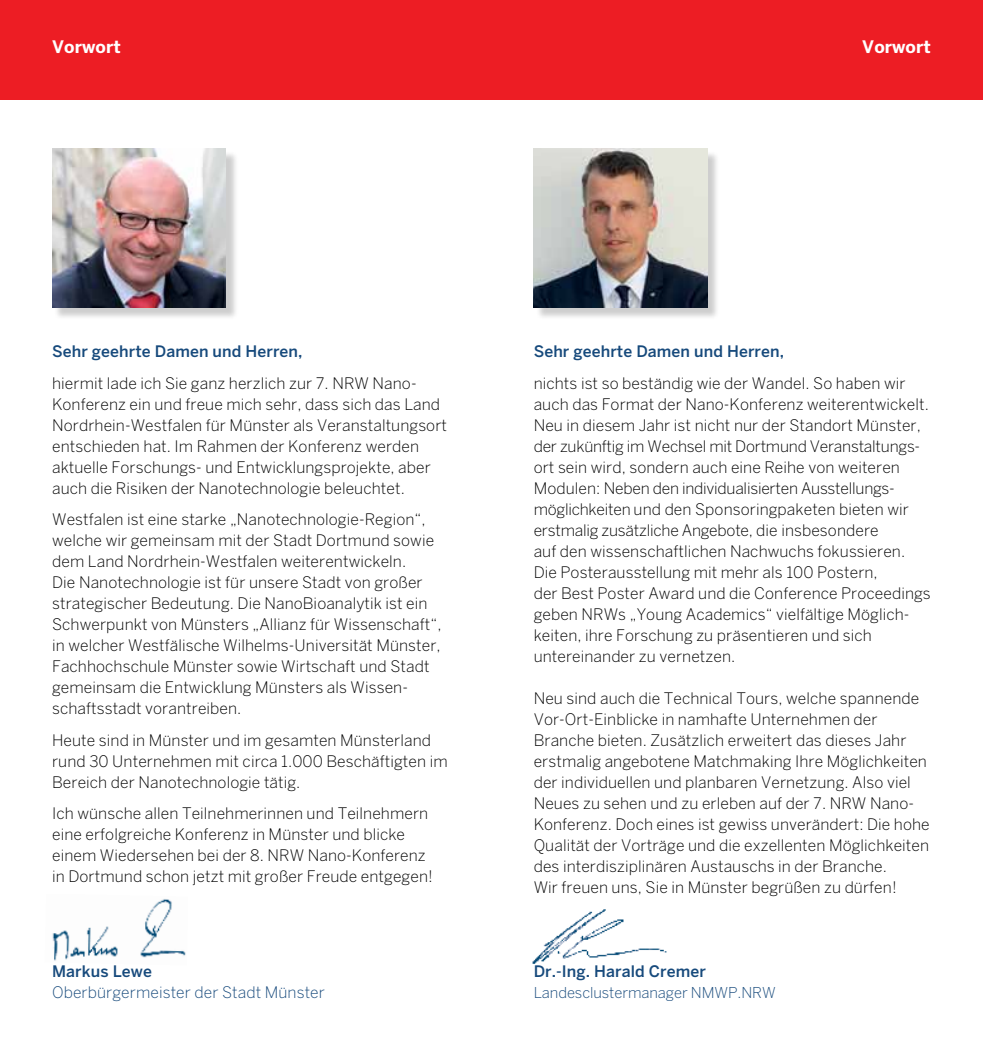
<style>
.page{position:relative;width:983px;height:1042px;background:#fff}
.page>*{position:absolute;margin:0;border:0;box-sizing:border-box;transform-origin:0 0}
.t1{font:700 17.15px "Benton Sans";letter-spacing:.005em;color:#fff}
.t2{font:300 15.75px/21px "Benton Sans";letter-spacing:.005em;color:#000}
.t3{font:500 15.75px "Benton Sans";letter-spacing:.005em;color:#174a7c}
.t4{font:300 15.75px "Benton Sans";letter-spacing:.005em;color:#174a7c}
.t5{font:300 14.88px "Benton Sans";letter-spacing:-.005em;color:#174a7c}
</style>
<div class="page">
<div style="left:0;top:0;width:491px;height:99px;background:#ed1d24"></div>
<div style="left:54px;top:150px;width:184px;height:170px;background:#000;opacity:.2"></div>
<img style="left:52px;top:149px;width:174px;height:159px">
<img style="left:52px;top:899px;width:134px;height:62px">
<div style="left:491px;top:0;width:491px;height:99px;background:#ed1d24"></div>
<div style="left:535px;top:150px;width:184px;height:170px;background:#000;opacity:.2"></div>
<img style="left:533px;top:149px;width:174px;height:159px">
<img style="left:532px;top:909px;width:135px;height:55px">
<p class="t1" style="left:52px;top:36px;width:70px">Vorwort</p>
<p class="t1" style="left:862px;top:36px;width:70px">Vorwort</p>
<p class="t3" style="left:52px;top:342px;width:252px">Sehr geehrte Damen und Herren,</p>
<p class="t2" style="left:52px;top:372px;width:396px">hiermit lade ich Sie ganz herzlich zur 7. NRW Nano-Konferenz ein und freue mich sehr, dass sich das Land Nordrhein-Westfalen für Münster als Veranstaltungsort entschieden hat. Im Rahmen der Konferenz werden aktuelle Forschungs- und Entwicklungsprojekte, aber auch die Risiken der Nanotechnologie beleuchtet.</p>
<p class="t2" style="left:52px;top:509px;width:391px">Westfalen ist eine starke „Nanotechnologie-Region“, welche wir gemeinsam mit der Stadt Dortmund sowie dem Land Nordrhein-Westfalen weiterentwickeln.<br>Die Nanotechnologie ist für unsere Stadt von großer strategischer Bedeutung. Die NanoBioanalytik ist ein Schwerpunkt von Münsters „Allianz für Wissenschaft“, in welcher Westfälische Wilhelms-Universität Münster, Fachhochschule Münster sowie Wirtschaft und Stadt gemeinsam die Entwicklung Münsters als Wissen&shy;schaftsstadt vorantreiben.</p>
<p class="t2" style="left:52px;top:729px;width:397px">Heute sind in Münster und im gesamten Münsterland rund 30 Unternehmen mit circa 1.000 Beschäftigten im<br>Bereich der Nanotechnologie tätig.</p>
<p class="t2" style="left:52px;top:803px;width:382px">Ich wünsche allen Teilnehmerinnen und Teilnehmern eine erfolgreiche Konferenz in Münster und blicke einem Wiedersehen bei der 8. NRW Nano-Konferenz in Dortmund schon jetzt mit großer Freude entgegen!</p>
<p class="t3" style="left:52px;top:962px;width:101px">Markus Lewe</p>
<p class="t4" style="left:52px;top:983px;width:274px">Oberbürgermeister der Stadt Münster</p>
<p class="t3" style="left:533px;top:342px;width:252px">Sehr geehrte Damen und Herren,</p>
<p class="t2" style="left:533px;top:372px;width:398px">nichts ist so beständig wie der Wandel. So haben wir auch das Format der Nano-Konferenz weiterentwickelt.<br>Neu in diesem Jahr ist nicht nur der Standort Münster, der zukünftig im Wechsel mit Dortmund Veranstaltungs&shy;ort sein wird, sondern auch eine Reihe von weiteren Modulen: Neben den individualisierten Ausstellungs&shy;möglichkeiten und den Sponsoringpaketen bieten wir erstmalig zusätzliche Angebote, die insbesondere<br>auf den wissenschaftlichen Nachwuchs fokussieren.<br>Die Posterausstellung mit mehr als 100 Postern,<br>der Best Poster Award und die Conference Proceedings geben NRWs „Young Academics“ vielfältige Möglich&shy;keiten, ihre Forschung zu präsentieren und sich untereinander zu vernetzen.</p>
<p class="t2" style="left:533px;top:687px;width:397px">Neu sind auch die Technical Tours, welche spannende Vor-Ort-Einblicke in namhafte Unternehmen der Branche bieten. Zusätzlich erweitert das dieses Jahr erstmalig angebotene Matchmaking Ihre Möglichkeiten der individuellen und planbaren Vernetzung. Also viel Neues zu sehen und zu erleben auf der 7. NRW Nano-Konferenz. Doch eines ist gewiss unverändert: Die hohe Qualität der Vorträge und die exzellenten Möglichkeiten des interdisziplinären Austauschs in der Branche.<br>Wir freuen uns, Sie in Münster begrüßen zu dürfen!</p>
<p class="t3" style="left:533px;top:962px;width:174px">Dr.-Ing. Harald Cremer</p>
<p class="t5" style="left:533px;top:983px;width:243px">Landesclustermanager NMWP.NRW</p>
</div>
